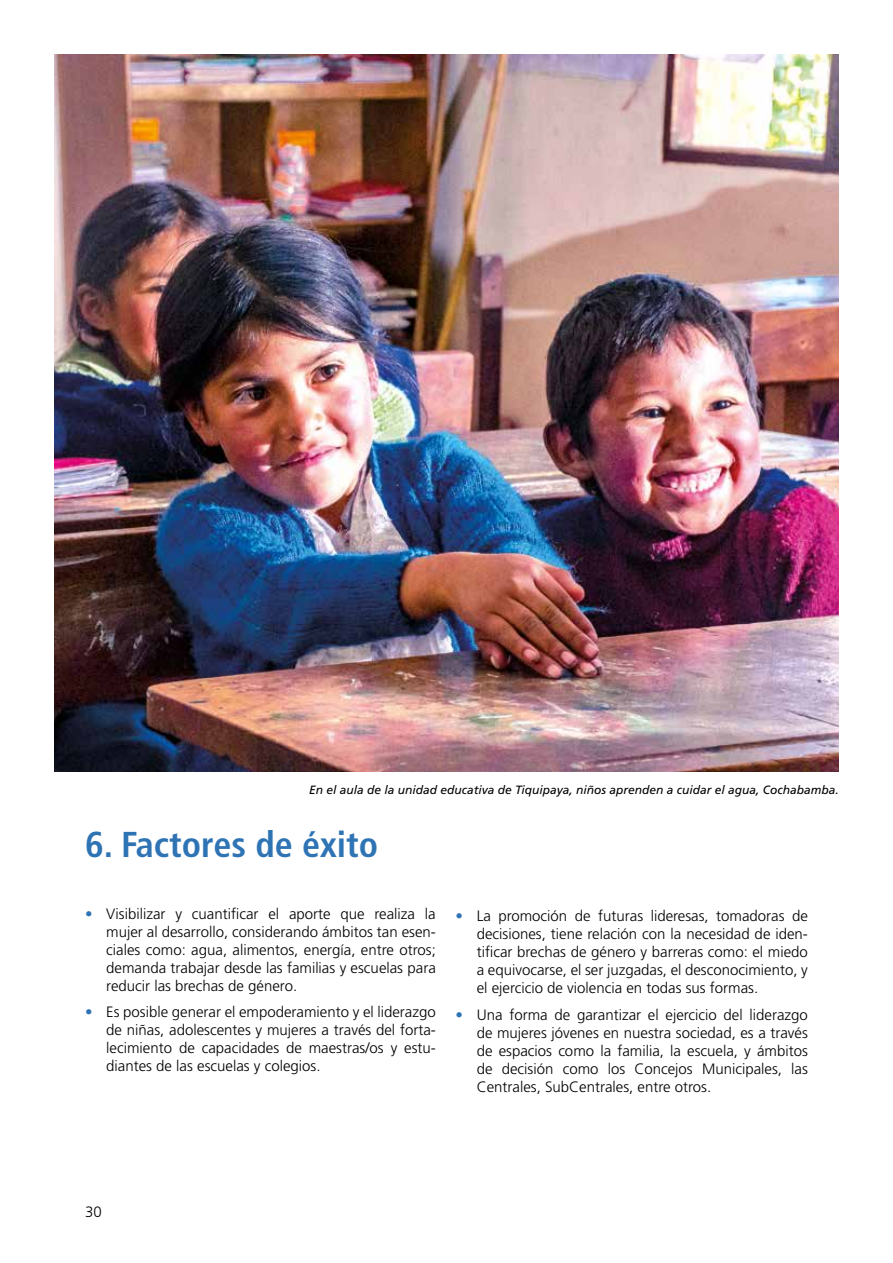
<style>
.page{position:relative;width:893px;height:1263px;background:#fff}
.page>*{position:absolute;margin:0;border:0;box-sizing:border-box;transform-origin:0 0}
.t1{font:700 condensed 36px "Frutiger LT Std";color:#2e74b5}
.t2{font:300 15px/18px "Frutiger LT Std";color:#000;text-align:justify}
.t3{font:italic 12px "Frutiger LT Std";color:#000}
.s1{color:#2e74b5}
</style>
<div class="page">
<img style="left:54px;top:54px;width:785px;height:718px">
<p class="t3" style="left:309px;top:783px;width:531px">En el aula de la unidad educativa de Tiquipaya, niños aprenden a cuidar el agua, Cochabamba.</p>
<h1 class="t1" style="left:85px;top:823px;width:295px">6. Factores de éxito</h1>
<p class="t2" style="left:106px;top:905px;width:331px;text-indent:-21px"><span class="s1">•</span> Visibilizar y cuantificar el aporte que realiza la mujer al desarrollo, considerando ámbitos tan esen&shy;ciales como: agua, alimentos, energía, entre otros; demanda trabajar desde las familias y escuelas para reducir las brechas de género.</p>
<p class="t2" style="left:106px;top:1003px;width:331px;text-indent:-21px"><span class="s1">•</span> Es posible generar el empoderamiento y el liderazgo de niñas, adolescentes y mujeres a través del forta&shy;lecimiento de capacidades de maestras/os y estu&shy;diantes de las escuelas y colegios.</p>
<p class="t2" style="left:477px;top:907px;width:333px;text-indent:-21px"><span class="s1">•</span> La promoción de futuras lideresas, tomadoras de decisiones, tiene relación con la necesidad de iden&shy;tificar brechas de género y barreras como: el miedo a equivocarse, el ser juzgadas, el desconocimiento, y el ejercicio de violencia en todas sus formas.</p>
<p class="t2" style="left:477px;top:1006px;width:333px;text-indent:-21px"><span class="s1">•</span> Una forma de garantizar el ejercicio del liderazgo de mujeres jóvenes en nuestra sociedad, es a través de espacios como la familia, la escuela, y ámbitos de decisión como los Concejos Municipales, las Centrales, SubCentrales, entre otros.</p>
<p class="t2" style="left:85px;top:1203px;width:18px">30</p>
</div>
